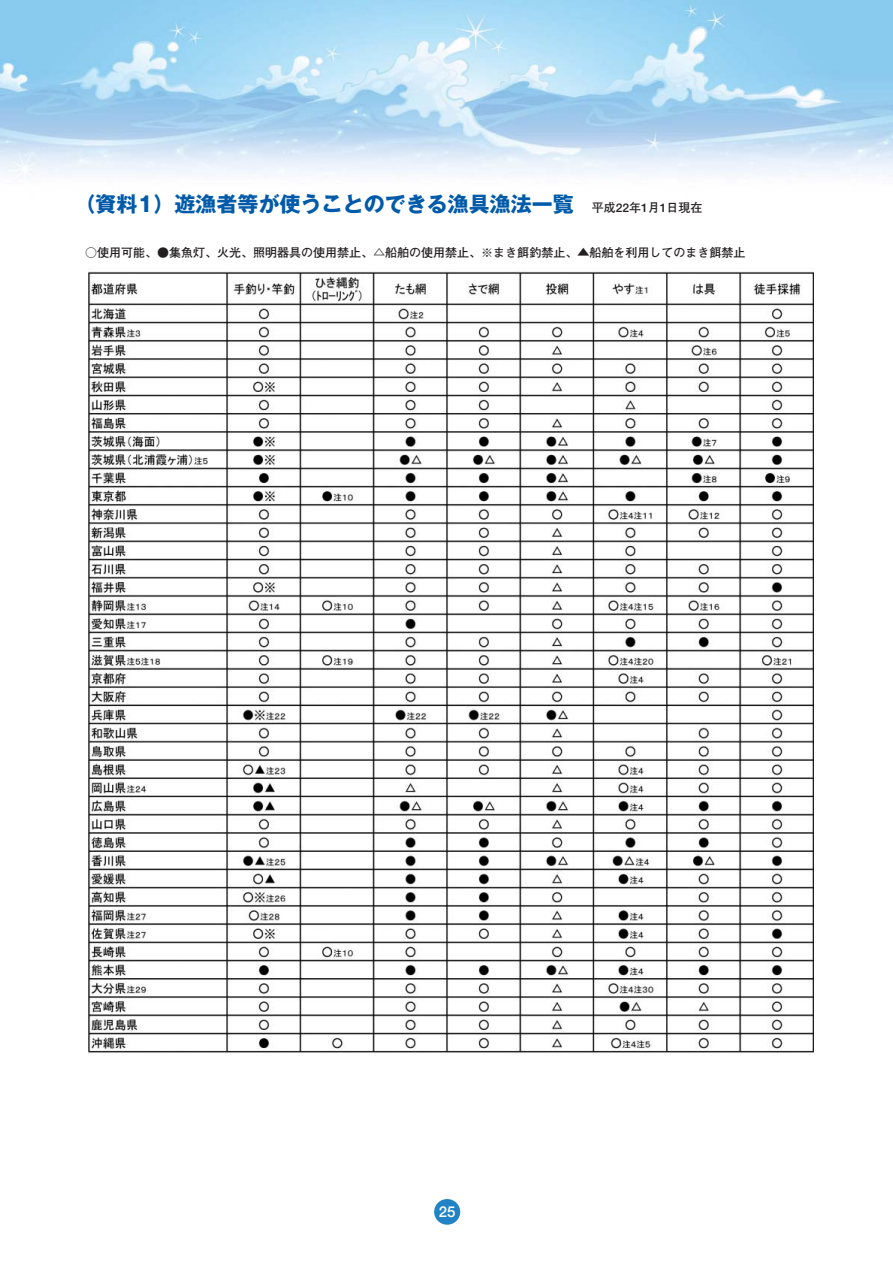
<style>
.page{position:relative;width:893px;height:1263px;background:#fff}
.page>*{position:absolute;margin:0;border:0;box-sizing:border-box;transform-origin:0 0}
.t1{font:700 21px "Gothic MB101";color:#005aaa}
.t2{font:700 15px "Futo Go B101";color:#fff}
.t3{font:700 12px "Futo Go B101";color:#231f20}
.s1{font-family:"Futo Go B101";font-size:12px;color:#231f20}
</style>
<div class="page">
<img style="left:0;top:0;width:892px;height:179px">
<div style="left:434px;top:1199px;width:26px;height:26px;background:#2183c6;border-radius:50%"></div>
<img style="left:88px;top:271px;width:725px;height:782px">
<h1 class="t1" style="left:75px;top:196px;width:629px">（資料1）遊漁者等が使うことのできる漁具漁法一覧 <span class="s1">平成22年1月1日現在</span></h1>
<p class="t3" style="left:85px;top:248px;width:661px">○使用可能、●集魚灯、火光、照明器具の使用禁止、△船舶の使用禁止、※まき餌釣禁止、▲船舶を利用してのまき餌禁止</p>
<p class="t2" style="left:439px;top:1206px;width:18px">25</p>
</div>
